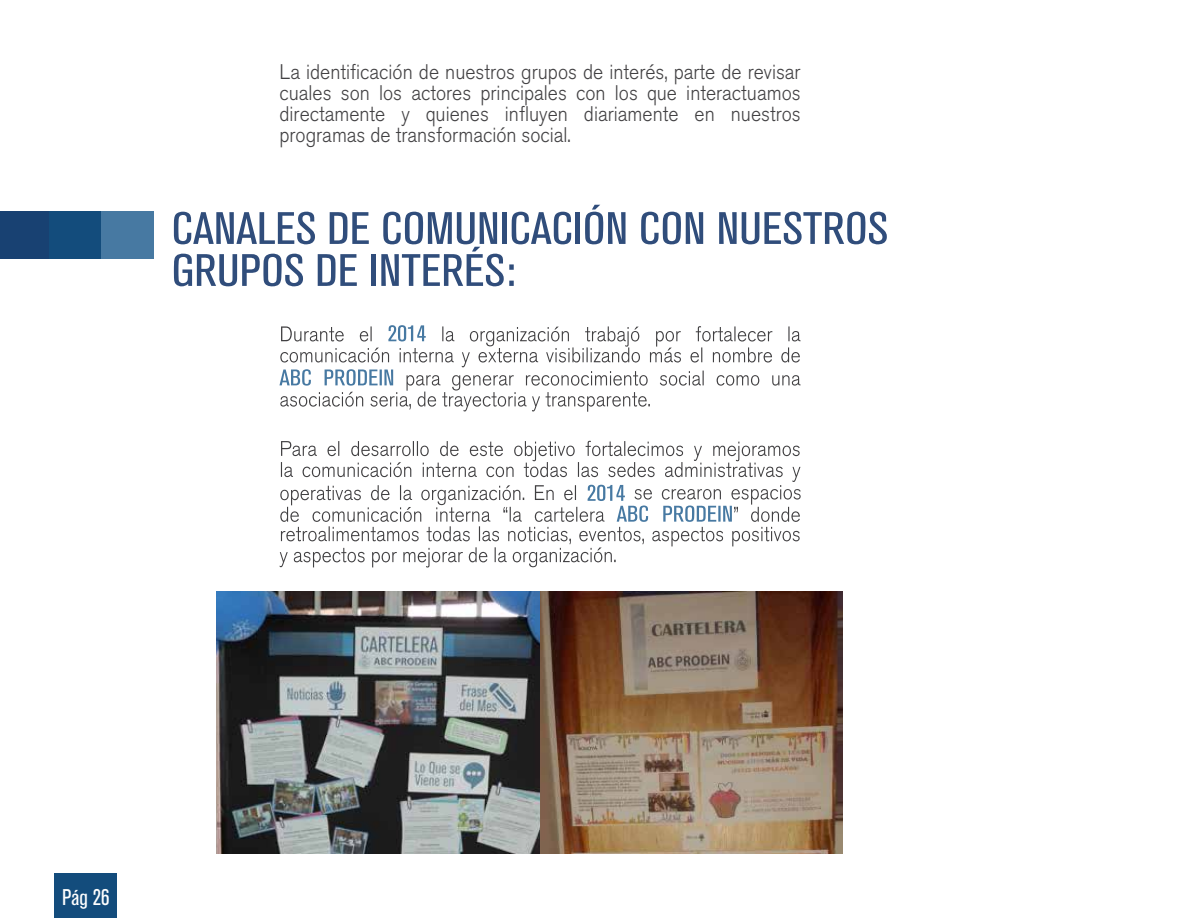
<style>
.page{position:relative;width:1188px;height:918px;background:#fff}
.page>*{position:absolute;margin:0;border:0;box-sizing:border-box;transform-origin:0 0}
.t1{font:condensed 45px/42px "Akzidenz Grotesk BQ";color:#304d7b;scale:1.15 1}
.t2{font:condensed 22.5px "Akzidenz Grotesk BQ";color:#fff}
.t3{font:300 21px/21px "Akzidenz Grotesk BQ";color:#414042;text-align:justify;scale:.92 1}
</style>
<div class="page">
<div style="left:54px;top:873px;width:63px;height:45px;background:#134c7c"></div>
<svg style="left:280px;top:441px;width:521px;height:127px"></svg>
<svg style="left:279px;top:325px;width:522px;height:87px"></svg>
<div style="left:49px;top:211px;width:52px;height:48px;background:#134c7c"></div>
<div style="left:101px;top:211px;width:53px;height:48px;background:#4779a2"></div>
<div style="left:0;top:211px;width:49px;height:48px;background:#184172"></div>
<img style="left:217px;top:592px;width:626px;height:261px">
<p class="t3" style="left:279px;top:61px;width:568px">La identificación de nuestros grupos de interés, parte de revisar cuales son los actores principales con los que interactuamos directamente y quienes influyen diariamente en nuestros programas de transformación social.</p>
<h1 class="t1" style="left:172px;top:208px;width:625px">CANALES DE COMUNICACIÓN CON NUESTROS<br>GRUPOS DE INTERÉS:</h1>
<p class="t2" style="left:62px;top:884px;width:49px">Pág 26</p>
</div>
